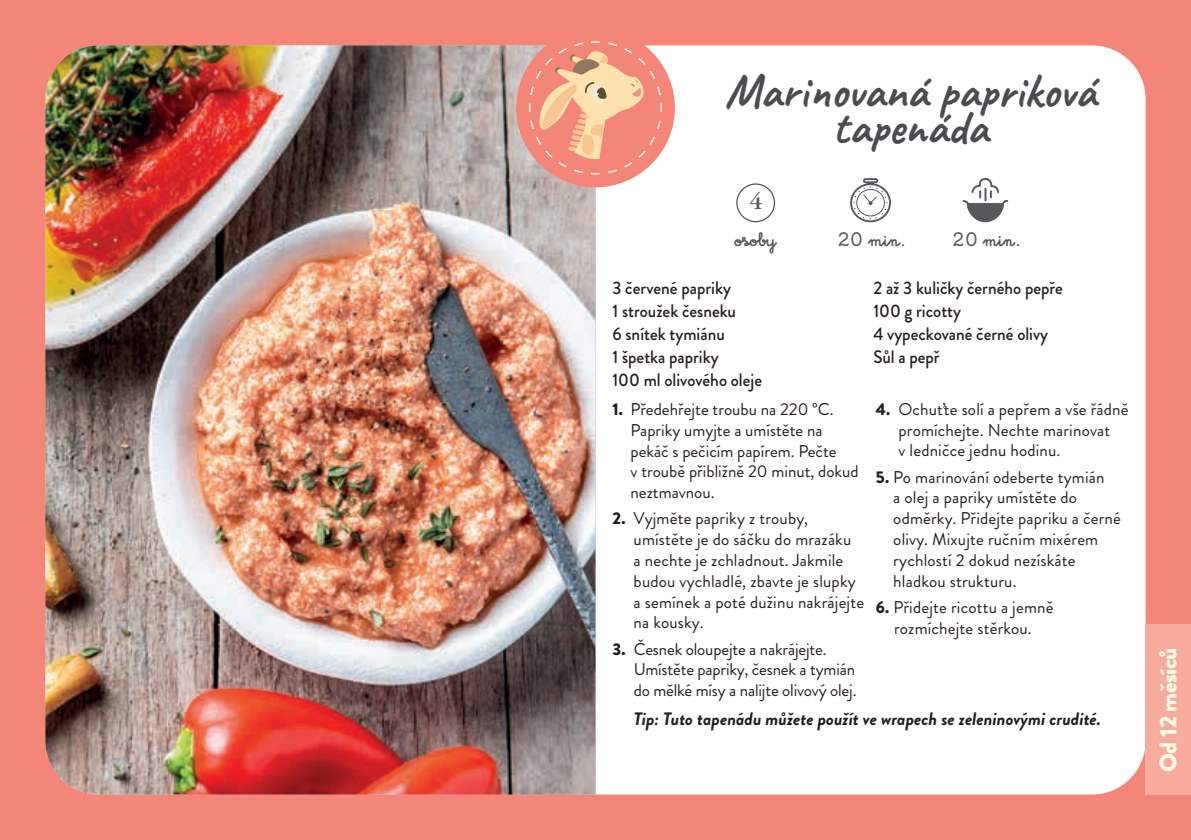
<style>
.page{position:relative;width:1191px;height:840px;background:#fff}
.page>*{position:absolute;margin:0;border:0;box-sizing:border-box;transform-origin:0 0}
.t1{font:700 48px/36px "Caveat";color:#4b4c4d;text-align:center}
.t2{font:24.2px "ITC Garamond Std";color:#57585a}
.t3{font:900 24px "Brandon Grotesque";letter-spacing:-.02em;color:#fefbea}
.t4{font:900 21.8px "Memimas Pro";color:#57585a}
.t5{font:500 18px/22.8px "Brandon Grotesque";color:#231f20;scale:.95 1}
.t6{font:italic 700 18px "Brandon Grotesque";color:#231f20}
.t7{font:17px/20.8px "Brandon Grotesque";letter-spacing:.01em;color:#231f20}
.t8{font:17px/20.8px "Brandon Grotesque";letter-spacing:-.01em;color:#231f20}
.s1{font-weight:900}
</style>
<div class="page">
<div style="left:0;top:0;width:1191px;height:839px;background:#f48679"></div>
<div style="left:45px;top:45px;width:1100px;height:749px;background:#fff;border-radius:54px"></div>
<div style="left:1145px;top:624px;width:46px;height:170px;background:#f8ac9e"></div>
<img style="left:45px;top:45px;width:550px;height:749px">
<svg style="left:962px;top:178px;width:47px;height:45px"></svg>
<div style="left:850px;top:183px;width:41px;height:39px;border:2px solid #57585a;border-radius:50%"></div>
<div style="left:863px;top:178px;width:15px;height:5px;border:2px solid #57585a;border-radius:2px"></div>
<svg style="left:853px;top:182px;width:34px;height:37px"></svg>
<div style="left:736px;top:183px;width:39px;height:39px;border:1px solid #57585a;border-radius:50%"></div>
<div style="left:516px;top:28px;width:159px;height:159px;background:#f48679;border-radius:50%"></div>
<svg style="left:528px;top:41px;width:134px;height:134px"></svg>
<h1 class="t1" style="left:724px;top:73px;width:372px">Marinovaná papriková tapenáda</h1>
<h2 class="t2" style="left:749px;top:188px;width:14px">4</h2>
<p class="t4" style="left:735px;top:226px;width:43px">osoby</p>
<p class="t4" style="left:837px;top:226px;width:70px">20 min.</p>
<p class="t4" style="left:952px;top:226px;width:70px">20 min.</p>
<p class="t5" style="left:612px;top:277px;width:159px">3 červené papriky<br>1 stroužek česneku<br>6 snítek tymiánu<br>1 špetka papriky<br>100 ml olivového oleje</p>
<p class="t5" style="left:873px;top:277px;width:201px">2 až 3 kuličky černého pepře<br>100 g ricotty<br>4 vypeckované černé olivy<br>Sůl a pepř</p>
<p class="t7" style="left:630px;top:398px;width:229px;text-indent:-18px"><span class="s1">1.</span> Předehřejte troubu na 220 °C.<br>Papriky umyjte a umístěte na pekáč s pečicím papírem. Pečte<br>v troubě přibližně 20 minut, dokud neztmavnou.</p>
<p class="t7" style="left:633px;top:508px;width:232px;text-indent:-21px"><span class="s1">2.</span> Vyjměte papriky z trouby, umístěte je do sáčku do mrazáku<br>a nechte je zchladnout. Jakmile budou vychladlé, zbavte je slupky a semínek a poté dužinu nakrájejte na kousky.</p>
<p class="t8" style="left:633px;top:638px;width:224px;text-indent:-21px"><span class="s1">3.</span> Česnek oloupejte a nakrájejte.<br>Umístěte papriky, česnek a tymián do mělké mísy a nalijte olivový olej.</p>
<p class="t7" style="left:898px;top:398px;width:232px;text-indent:-23px"><span class="s1">4.</span> Ochuťte solí a pepřem a vše řádně promíchejte. Nechte marinovat<br>v ledničce jednu hodinu.</p>
<p class="t7" style="left:893px;top:466px;width:229px;text-indent:-17px"><span class="s1">5.</span> Po marinování odeberte tymián<br>a olej a papriky umístěte do odměrky. Přidejte papriku a černé olivy. Mixujte ručním mixérem rychlostí 2 dokud nezískáte hladkou strukturu.</p>
<p class="t7" style="left:876px;top:596px;width:179px;text-align:center"><span class="s1">6.</span> Přidejte ricottu a jemně rozmíchejte stěrkou.</p>
<p class="t6" style="left:634px;top:705px;width:469px">Tip: Tuto tapenádu můžete použít ve wrapech se zeleninovými crudité.</p>
<h3 class="t3" style="left:1151px;top:771px;width:126px;rotate:-90deg">Od 12 měsíců</h3>
</div>
